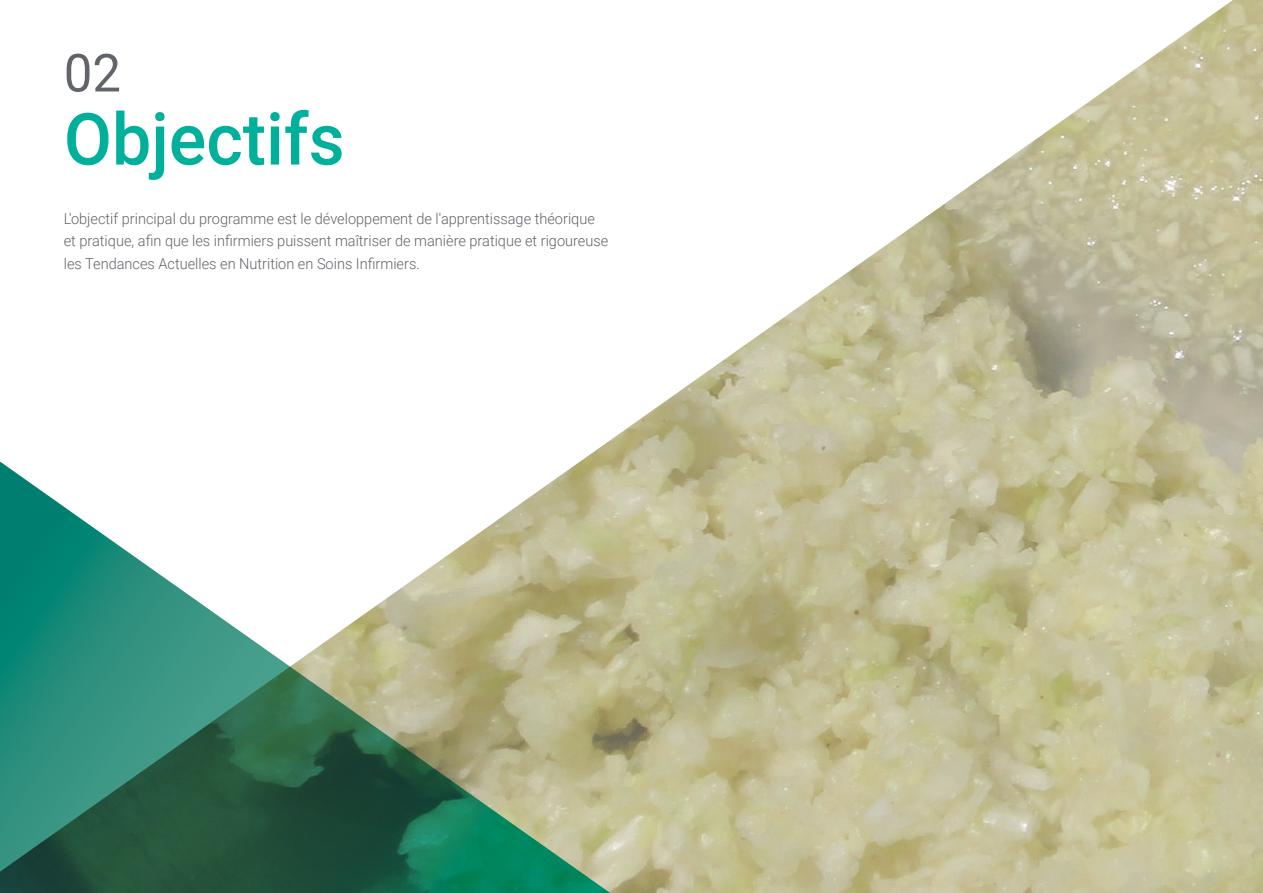
<style>
.page{position:relative;width:1263px;height:893px;background:#fff}
.page>*{position:absolute;margin:0;border:0;box-sizing:border-box;transform-origin:0 0}
.t1{font:500 72px "Roboto";color:#00b09b}
.t2{font:52.5px "Roboto";color:#61646a}
.t3{font:300 15px/22.5px "Roboto";color:#61646a}
</style>
<div class="page">
<img style="left:602px;top:0;width:661px;height:893px">
<svg style="left:0;top:446px;width:640px;height:447px"></svg>
<h2 class="t2" style="left:64px;top:36px;width:59px">02</h2>
<h1 class="t1" style="left:64px;top:89px;width:282px">Objectifs</h1>
<p class="t3" style="left:64px;top:207px;width:546px">L'objectif principal du programme est le développement de l'apprentissage théorique et pratique, afin que les infirmiers puissent maîtriser de manière pratique et rigoureuse les Tendances Actuelles en Nutrition en Soins Infirmiers.</p>
</div>
